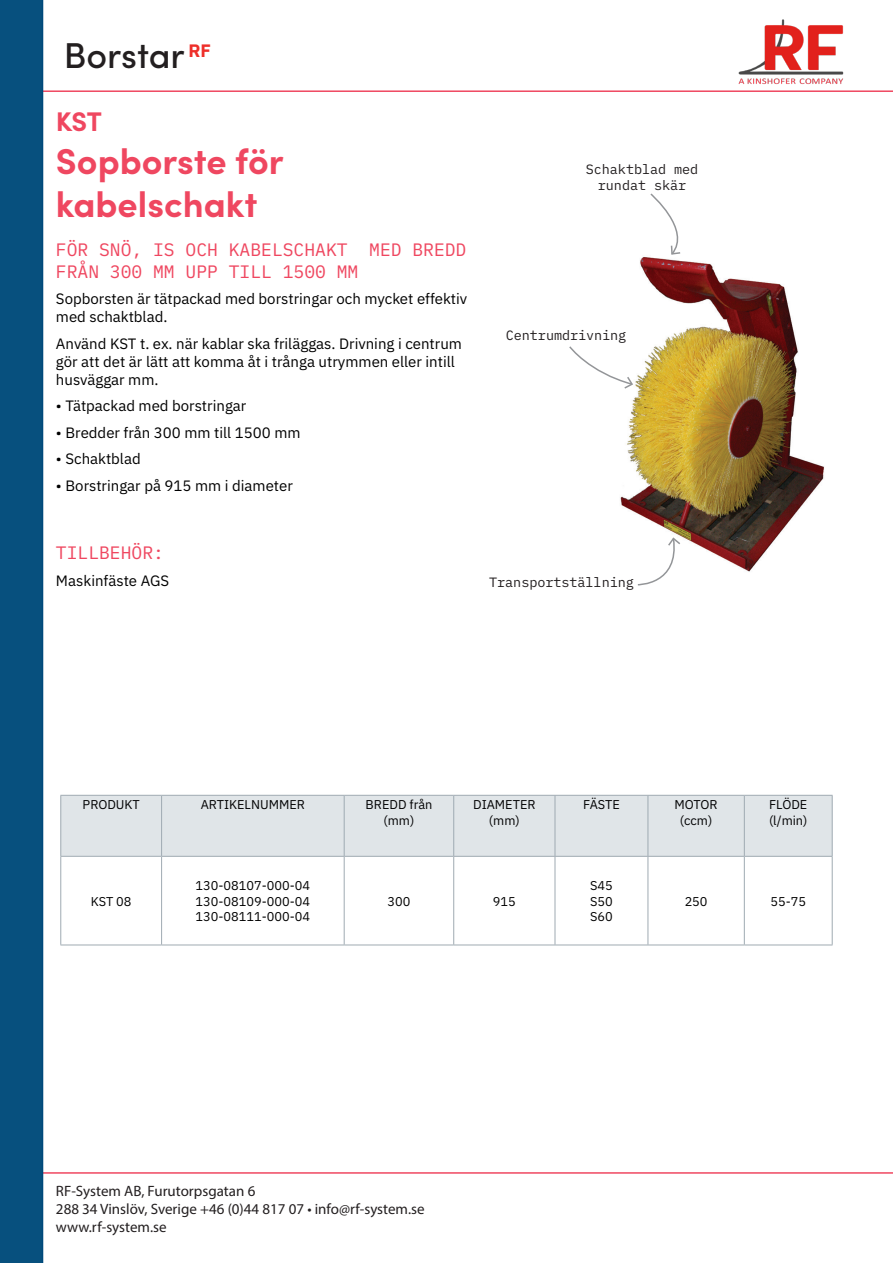
<style>
.page{position:relative;width:893px;height:1263px;background:#fff}
.page>*{position:absolute;margin:0;border:0;box-sizing:border-box;transform-origin:0 0}
.Rubrik_24_pt{font:700 36px/43.2px "Sofia Pro";color:#ef4760}
.Sidrubrik_24_pt_-_vi{font:500 36px "Sofia Pro";color:#231f20}
.Rubrik_18_pt{font:700 27px "Sofia Pro";color:#ef4760}
.Underrubrik_12_pt{font:18px/21.6px "IBM Plex Mono";color:#ef4760}
.t1{font:700 18px "IBM Plex Sans";color:#ee2f2a}
.Brödtext_10_pt_-_2_4{font:15px/18px "IBM Plex Sans";color:#000001}
.Rubrik_16_pt{font:15px/18px "Myriad Pro";color:#231f20}
.Bildtext_9_pt{font:13.5px/16.2px "IBM Plex Mono";letter-spacing:-.005em;color:#231f20;text-align:center}
.Text_tabell_8_5_pt{font:12.75px/15.3px "IBM Plex Sans";color:#000001}
</style>
<div class="page">
<img style="left:738px;top:19px;width:106px;height:66px">
<hr style="left:42px;top:90px;width:851px;height:2px;background:#ef4760">
<hr style="left:43px;top:1172px;width:850px;height:2px;background:#ef4760">
<div style="left:0;top:0;width:43px;height:1263px;background:#07507e"></div>
<img style="left:620px;top:257px;width:204px;height:315px">
<svg style="left:650px;top:193px;width:31px;height:62px"></svg>
<svg style="left:636px;top:536px;width:46px;height:50px"></svg>
<svg style="left:569px;top:345px;width:65px;height:45px"></svg>
<div style="left:61px;top:796px;width:771px;height:60px;background:#e0e5e8"></div>
<hr style="left:60px;top:795px;width:102px;height:1px;background:#9faab2">
<hr style="left:60px;top:796px;width:1px;height:60px;background:#9faab2">
<hr style="left:162px;top:795px;width:182px;height:1px;background:#9faab2">
<hr style="left:161px;top:796px;width:1px;height:60px;background:#9faab2">
<hr style="left:344px;top:795px;width:110px;height:1px;background:#9faab2">
<hr style="left:344px;top:796px;width:1px;height:60px;background:#9faab2">
<hr style="left:454px;top:795px;width:101px;height:1px;background:#9faab2">
<hr style="left:453px;top:796px;width:1px;height:60px;background:#9faab2">
<hr style="left:555px;top:795px;width:93px;height:1px;background:#9faab2">
<hr style="left:555px;top:796px;width:1px;height:60px;background:#9faab2">
<hr style="left:648px;top:795px;width:96px;height:1px;background:#9faab2">
<hr style="left:648px;top:796px;width:1px;height:60px;background:#9faab2">
<hr style="left:744px;top:795px;width:89px;height:1px;background:#9faab2">
<hr style="left:744px;top:796px;width:1px;height:60px;background:#9faab2">
<hr style="left:832px;top:796px;width:1px;height:60px;background:#9faab2">
<hr style="left:60px;top:856px;width:102px;height:1px;background:#9faab2">
<hr style="left:60px;top:857px;width:1px;height:87px;background:#9faab2">
<hr style="left:162px;top:856px;width:182px;height:1px;background:#9faab2">
<hr style="left:161px;top:857px;width:1px;height:87px;background:#9faab2">
<hr style="left:344px;top:856px;width:110px;height:1px;background:#9faab2">
<hr style="left:344px;top:857px;width:1px;height:87px;background:#9faab2">
<hr style="left:454px;top:856px;width:101px;height:1px;background:#9faab2">
<hr style="left:453px;top:857px;width:1px;height:87px;background:#9faab2">
<hr style="left:555px;top:856px;width:93px;height:1px;background:#9faab2">
<hr style="left:555px;top:857px;width:1px;height:87px;background:#9faab2">
<hr style="left:648px;top:856px;width:96px;height:1px;background:#9faab2">
<hr style="left:648px;top:857px;width:1px;height:87px;background:#9faab2">
<hr style="left:744px;top:856px;width:89px;height:1px;background:#9faab2">
<hr style="left:744px;top:857px;width:1px;height:87px;background:#9faab2">
<hr style="left:832px;top:857px;width:1px;height:87px;background:#9faab2">
<hr style="left:60px;top:944px;width:102px;height:1px;background:#9faab2">
<hr style="left:162px;top:944px;width:182px;height:1px;background:#9faab2">
<hr style="left:344px;top:944px;width:110px;height:1px;background:#9faab2">
<hr style="left:454px;top:944px;width:101px;height:1px;background:#9faab2">
<hr style="left:555px;top:944px;width:93px;height:1px;background:#9faab2">
<hr style="left:648px;top:944px;width:96px;height:1px;background:#9faab2">
<hr style="left:744px;top:944px;width:89px;height:1px;background:#9faab2">
<p class="Sidrubrik_24_pt_-_vi" style="left:64px;top:29px;width:122px">Borstar</p>
<p class="t1" style="left:189px;top:36px;width:24px">RF</p>
<p class="Rubrik_18_pt" style="left:56px;top:101px;width:48px">KST</p>
<p class="Rubrik_24_pt" style="left:56px;top:137px;width:229px">Sopborste för kabelschakt</p>
<p class="Underrubrik_12_pt" style="left:56px;top:237px;width:412px">FÖR SNÖ, IS OCH KABELSCHAKT MED BREDD<br>FRÅN 300 MM UPP TILL 1500 MM</p>
<p class="Brödtext_10_pt_-_2_4" style="left:56px;top:289px;width:413px">Sopborsten är tätpackad med borstringar och mycket effektiv med schaktblad.</p>
<p class="Brödtext_10_pt_-_2_4" style="left:56px;top:333px;width:407px">Använd KST t. ex. när kablar ska friläggas. Drivning i centrum gör att det är lätt att komma åt i trånga utrymmen eller intill husväggar mm.</p>
<p class="Brödtext_10_pt_-_2_4" style="left:56px;top:396px;width:192px">• Tätpackad med borstringar</p>
<p class="Brödtext_10_pt_-_2_4" style="left:56px;top:422px;width:246px">• Bredder från 300 mm till 1500 mm</p>
<p class="Brödtext_10_pt_-_2_4" style="left:56px;top:449px;width:86px">• Schaktblad</p>
<p class="Brödtext_10_pt_-_2_4" style="left:56px;top:475px;width:238px">• Borstringar på 915 mm i diameter</p>
<p class="Underrubrik_12_pt" style="left:56px;top:541px;width:109px">TILLBEHÖR:</p>
<p class="Brödtext_10_pt_-_2_4" style="left:56px;top:570px;width:115px">Maskinfäste AGS</p>
<p class="Bildtext_9_pt" style="left:586px;top:160px;width:114px">Schaktblad med rundat skär</p>
<p class="Bildtext_9_pt" style="left:506px;top:326px;width:122px">Centrumdrivning</p>
<p class="Bildtext_9_pt" style="left:489px;top:573px;width:146px">Transportställning</p>
<p class="Text_tabell_8_5_pt" style="left:83px;top:796px;width:59px">PRODUKT</p>
<p class="Text_tabell_8_5_pt" style="left:201px;top:796px;width:106px">ARTIKELNUMMER</p>
<p class="Text_tabell_8_5_pt" style="left:366px;top:796px;width:68px">BREDD från</p>
<p class="Text_tabell_8_5_pt" style="left:384px;top:811px;width:32px">(mm)</p>
<p class="Text_tabell_8_5_pt" style="left:473px;top:796px;width:64px">DIAMETER</p>
<p class="Text_tabell_8_5_pt" style="left:489px;top:811px;width:32px">(mm)</p>
<p class="Text_tabell_8_5_pt" style="left:583px;top:796px;width:38px">FÄSTE</p>
<p class="Text_tabell_8_5_pt" style="left:674px;top:796px;width:45px">MOTOR</p>
<p class="Text_tabell_8_5_pt" style="left:680px;top:811px;width:34px">(ccm)</p>
<p class="Text_tabell_8_5_pt" style="left:769px;top:796px;width:40px">FLÖDE (l/min)</p>
<p class="Text_tabell_8_5_pt" style="left:91px;top:892px;width:42px">KST 08</p>
<p class="Text_tabell_8_5_pt" style="left:196px;top:877px;width:116px">130-08107-000-04</p>
<p class="Text_tabell_8_5_pt" style="left:196px;top:892px;width:116px">130-08109-000-04</p>
<p class="Text_tabell_8_5_pt" style="left:196px;top:908px;width:116px">130-08111-000-04</p>
<p class="Text_tabell_8_5_pt" style="left:387px;top:892px;width:24px">300</p>
<p class="Text_tabell_8_5_pt" style="left:493px;top:892px;width:24px">915</p>
<p class="Text_tabell_8_5_pt" style="left:590px;top:877px;width:24px">S45</p>
<p class="Text_tabell_8_5_pt" style="left:590px;top:892px;width:24px">S50</p>
<p class="Text_tabell_8_5_pt" style="left:590px;top:908px;width:24px">S60</p>
<p class="Text_tabell_8_5_pt" style="left:685px;top:892px;width:24px">250</p>
<p class="Text_tabell_8_5_pt" style="left:770px;top:892px;width:37px">55-75</p>
<p class="Rubrik_16_pt" style="left:56px;top:1182px;width:201px">RF-System AB, Furutorpsgatan 6</p>
<p class="Rubrik_16_pt" style="left:56px;top:1200px;width:370px">288 34 Vinslöv, Sverige +46 (0)44 817 07 • info@rf-system.se www.rf-system.se</p>
</div>
